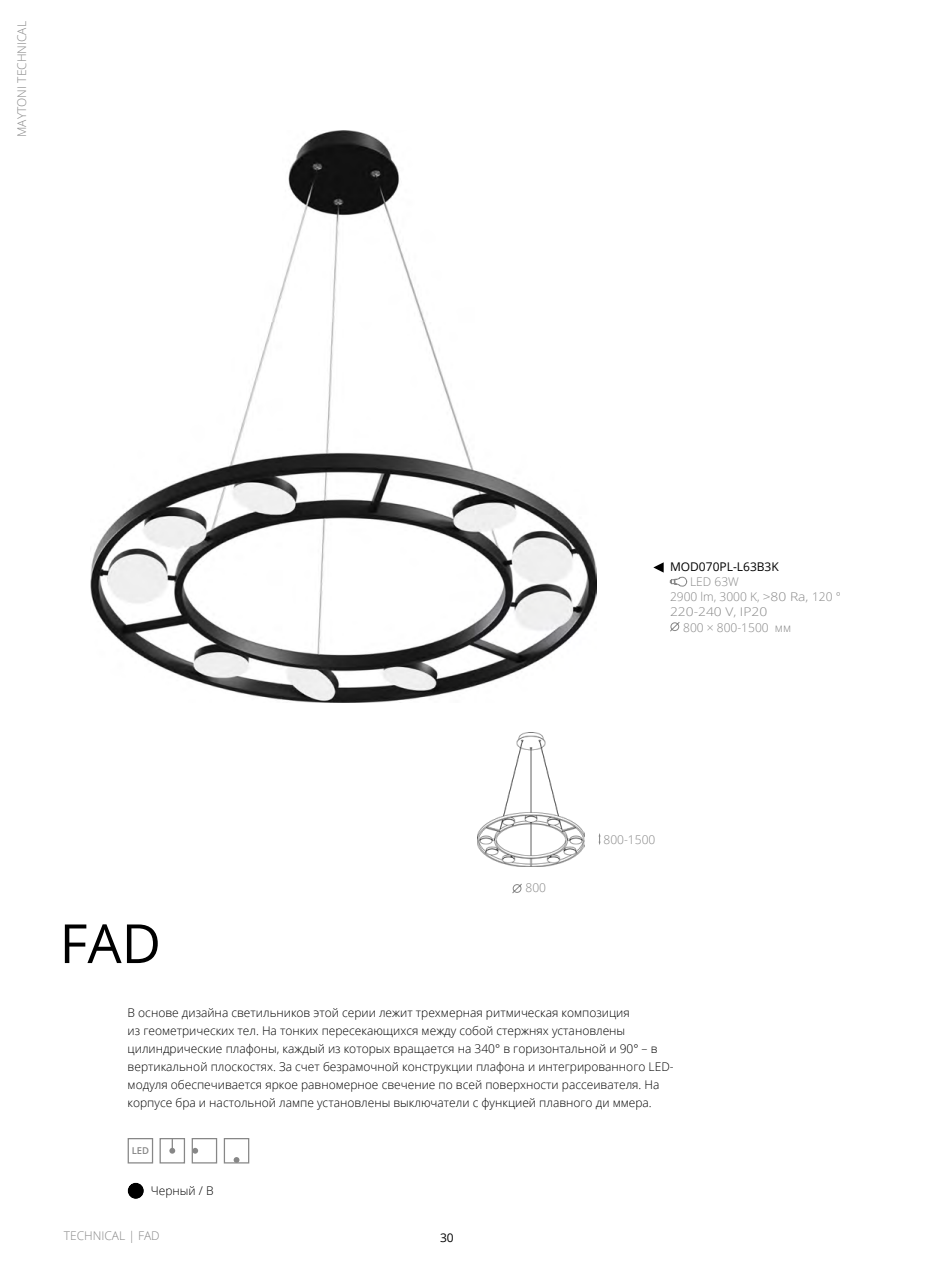
<style>
.page{position:relative;width:936px;height:1263px;background:#fff}
.page>*{position:absolute;margin:0;border:0;box-sizing:border-box;transform-origin:0 0}
.t1{font:54px "Open Sans";color:#000}
.t2{font:300 12px/18px "Open Sans";color:#000}
.t3{font:300 12px "Open Sans";color:#878787}
.t4{font:12px "Open Sans";color:#000}
.t5{font:300 12px "Open Sans";color:#878787;scale:1.15 1}
.t6{font:600 9.45px "Open Sans";color:#878787}
</style>
<div class="page">
<div style="left:128px;top:1183px;width:16px;height:16px;background:#000;border-radius:50%"></div>
<div style="left:159px;top:1138px;width:26px;height:25px;border:1px solid #878787"></div>
<svg style="left:169px;top:1138px;width:6px;height:16px"></svg>
<div style="left:128px;top:1138px;width:25px;height:25px;border:1px solid #878787"></div>
<div style="left:192px;top:1138px;width:25px;height:25px;border:1px solid #878787"></div>
<svg style="left:192px;top:1148px;width:6px;height:6px"></svg>
<div style="left:224px;top:1138px;width:25px;height:25px;border:1px solid #878787"></div>
<svg style="left:233px;top:1157px;width:6px;height:6px"></svg>
<svg style="left:653px;top:562px;width:10px;height:11px"></svg>
<svg style="left:669px;top:576px;width:18px;height:10px"></svg>
<svg style="left:670px;top:622px;width:9px;height:9px"></svg>
<img style="left:90px;top:131px;width:506px;height:572px">
<img style="left:477px;top:732px;width:107px;height:134px">
<svg style="left:512px;top:884px;width:10px;height:9px"></svg>
<svg style="left:598px;top:833px;width:2px;height:12px"></svg>
<p class="t3" style="left:14px;top:137px;width:117px;rotate:-90deg">MAYTONI TECHNICAL</p>
<h1 class="t1" style="left:60px;top:906px;width:103px">FAD</h1>
<p class="t4" style="left:670px;top:559px;width:110px">MOD070PL-L63B3K</p>
<p class="t3" style="left:690px;top:574px;width:50px">LED 63W</p>
<p class="t3" style="left:670px;top:589px;width:172px">2900 lm, 3000 K, &gt;80 Ra, 120 °</p>
<p class="t5" style="left:670px;top:604px;width:86px">220-240 V, IP20</p>
<p class="t3" style="left:683px;top:619px;width:109px">800 × 800-1500 мм</p>
<p class="t3" style="left:525px;top:880px;width:22px">800</p>
<p class="t3" style="left:603px;top:831px;width:53px">800-1500</p>
<p class="t2" style="left:128px;top:1003px;width:547px">В основе дизайна светильников этой серии лежит трехмерная ритмическая композиция<br>из геометрических тел. На тонких пересекающихся между собой стержнях установлены цилиндрические плафоны, каждый из которых вращается на 340° в горизонтальной и 90° – в вертикальной плоскостях. За счет безрамочной конструкции плафона и интегрированного LED&shy;модуля обеспечивается яркое равномерное свечение по всей поверхности рассеивателя. На корпусе бра и настольной лампе установлены выключатели с функцией плавного ди ммера.</p>
<p class="t6" style="left:132px;top:1143px;width:19px">LED</p>
<p class="t2" style="left:151px;top:1182px;width:64px">Черный / B</p>
<p class="t3" style="left:64px;top:1227px;width:97px">TECHNICAL | FAD</p>
<p class="t4" style="left:440px;top:1229px;width:15px">30</p>
</div>
